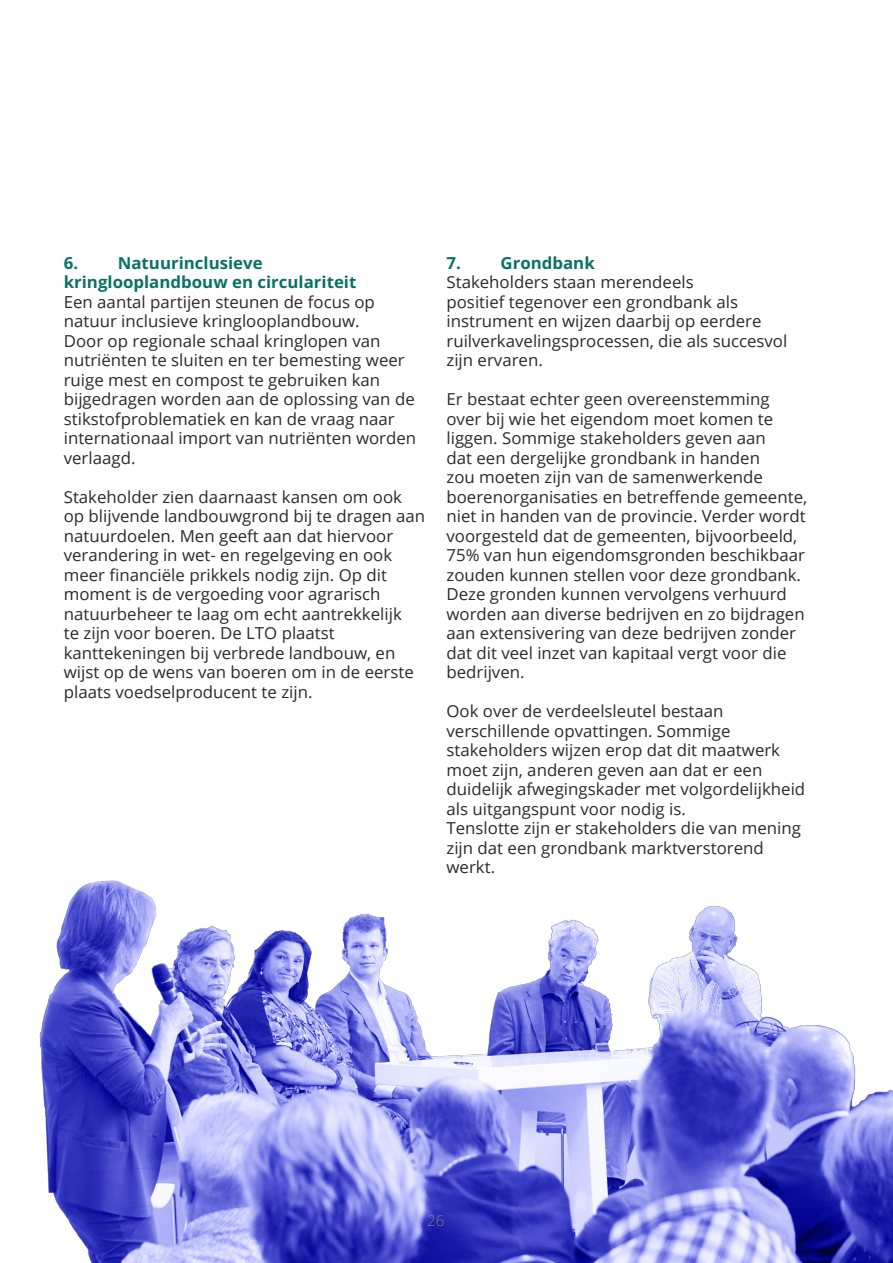
<style>
.page{position:relative;width:893px;height:1263px;background:#fff}
.page>*{position:absolute;margin:0;border:0;box-sizing:border-box;transform-origin:0 0}
.Platte_tekst{font:16.5px/19.5px "Open Sans";color:#2b292a}
.Tussenkop_1{font:700 16.5px/19.5px "Open Sans";color:#097166}
.t1{font:300 15px "Open Sans";color:#808285}
</style>
<div class="page">
<img style="left:39px;top:880px;width:854px;height:383px">
<h4 class="Tussenkop_1" style="left:64px;top:252px;width:294px">6. Natuurinclusieve kringlooplandbouw en circulariteit</h4>
<p class="Platte_tekst" style="left:64px;top:291px;width:354px">Een aantal partijen steunen de focus op natuur inclusieve kringlooplandbouw.<br>Door op regionale schaal kringlopen van nutriënten te sluiten en ter bemesting weer ruige mest en compost te gebruiken kan bijgedragen worden aan de oplossing van de stikstofproblematiek en kan de vraag naar internationaal import van nutriënten worden verlaagd.</p>
<p class="Platte_tekst" style="left:64px;top:486px;width:363px">Stakeholder zien daarnaast kansen om ook op blijvende landbouwgrond bij te dragen aan natuurdoelen. Men geeft aan dat hiervoor verandering in wet- en regelgeving en ook meer financiële prikkels nodig zijn. Op dit moment is de vergoeding voor agrarisch natuurbeheer te laag om echt aantrekkelijk<br>te zijn voor boeren. De LTO plaatst kanttekeningen bij verbrede landbouw, en wijst op de wens van boeren om in de eerste plaats voedselproducent te zijn.</p>
<h4 class="Tussenkop_1" style="left:446px;top:252px;width:150px">7. Grondbank</h4>
<p class="Platte_tekst" style="left:446px;top:272px;width:342px">Stakeholders staan merendeels<br>positief tegenover een grondbank als instrument en wijzen daarbij op eerdere ruilverkavelingsprocessen, die als succesvol zijn ervaren.</p>
<p class="Platte_tekst" style="left:446px;top:389px;width:362px">Er bestaat echter geen overeenstemming over bij wie het eigendom moet komen te liggen. Sommige stakeholders geven aan<br>dat een dergelijke grondbank in handen<br>zou moeten zijn van de samenwerkende boerenorganisaties en betreffende gemeente, niet in handen van de provincie. Verder wordt voorgesteld dat de gemeenten, bijvoorbeeld, 75% van hun eigendomsgronden beschikbaar zouden kunnen stellen voor deze grondbank.<br>Deze gronden kunnen vervolgens verhuurd worden aan diverse bedrijven en zo bijdragen aan extensivering van deze bedrijven zonder dat dit veel inzet van kapitaal vergt voor die bedrijven.</p>
<p class="Platte_tekst" style="left:446px;top:701px;width:360px">Ook over de verdeelsleutel bestaan verschillende opvattingen. Sommige stakeholders wijzen erop dat dit maatwerk moet zijn, anderen geven aan dat er een duidelijk afwegingskader met volgordelijkheid als uitgangspunt voor nodig is.</p>
<p class="Platte_tekst" style="left:446px;top:818px;width:356px">Tenslotte zijn er stakeholders die van mening zijn dat een grondbank marktverstorend werkt.</p>
<p class="t1" style="left:427px;top:1210px;width:19px">26</p>
</div>
